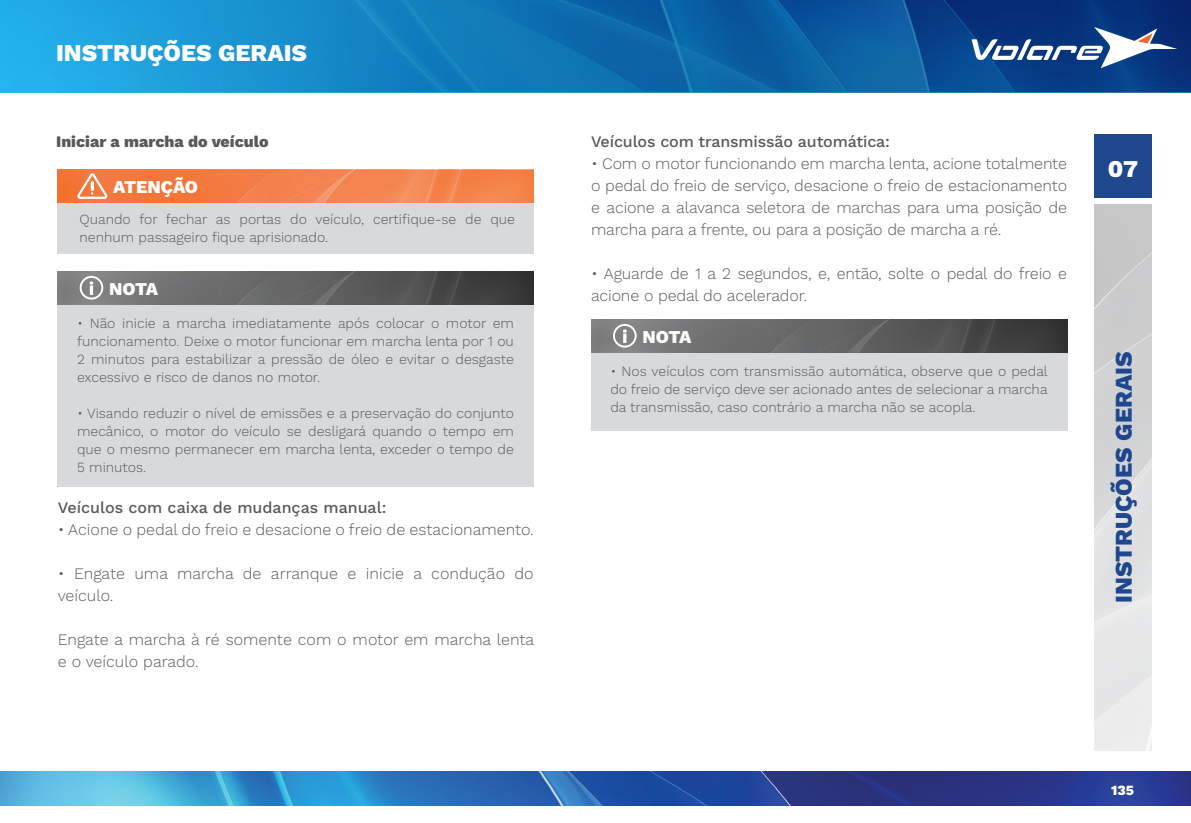
<style>
.page{position:relative;width:1191px;height:823px;background:#fff}
.page>*{position:absolute;margin:0;border:0;box-sizing:border-box;transform-origin:0 0}
.t1{font:800 24px "Work Sans";color:#fff}
.t2{font:800 24px "Work Sans";color:#1e478e}
.t3{font:800 18px "Work Sans";letter-spacing:-.015em;color:#fff}
.t4{font:300 16px/22px "Work Sans";letter-spacing:-.005em;color:#58595b}
.t5{font:500 16px "Work Sans";letter-spacing:-.01em;color:#58595b}
.t6{font:800 16px "Work Sans";color:#58595b}
.t7{font:300 14px/18px "Work Sans";color:#58595b;text-align:justify}
.t8{font:800 14px "Work Sans";color:#fff}
</style>
<div class="page">
<svg style="left:1px;top:0;width:1190px;height:93px"></svg>
<img style="left:0;top:771px;width:1191px;height:34px">
<div style="left:1094px;top:134px;width:57px;height:64px;background:#1e478e"></div>
<img style="left:1094px;top:204px;width:57px;height:545px">
<svg style="left:971px;top:27px;width:206px;height:41px"></svg>
<hr style="left:0;top:0;width:1px;height:93px;background:#23b2ee">
<img style="left:58px;top:169px;width:476px;height:1px">
<svg style="left:57px;top:170px;width:477px;height:33px;fill:#f48147"></svg>
<div style="left:58px;top:203px;width:476px;height:50px;background:#d7d9da"></div>
<svg style="left:77px;top:173px;width:30px;height:26px"></svg>
<div style="left:58px;top:271px;width:476px;height:33px;background:linear-gradient(to right,#89898a,#393a3a)"></div>
<div style="left:591px;top:319px;width:476px;height:33px;background:linear-gradient(to right,#89898a,#393a3a)"></div>
<div style="left:58px;top:304px;width:476px;height:182px;background:#d7d9da"></div>
<div style="left:591px;top:352px;width:476px;height:78px;background:#d7d9da"></div>
<svg style="left:80px;top:276px;width:23px;height:23px"></svg>
<svg style="left:613px;top:324px;width:23px;height:23px"></svg>
<h1 class="t1" style="left:56px;top:39px;width:252px">INSTRUÇÕES GERAIS</h1>
<p class="t6" style="left:56px;top:132px;width:214px">Iniciar a marcha do veículo</p>
<p class="t3" style="left:113px;top:177px;width:86px">ATENÇÃO</p>
<p class="t7" style="left:79px;top:210px;width:437px">Quando for fechar as portas do veículo, certifique-se de que nenhum passageiro fique aprisionado.</p>
<p class="t3" style="left:109px;top:278px;width:50px">NOTA</p>
<p class="t7" style="left:77px;top:314px;width:438px">• Não inicie a marcha imediatamente após colocar o motor em funcionamento. Deixe o motor funcionar em marcha lenta por 1 ou 2 minutos para estabilizar a pressão de óleo e evitar o desgaste excessivo e risco de danos no motor.</p>
<p class="t7" style="left:77px;top:404px;width:438px">• Visando reduzir o nível de emissões e a preservação do conjunto mecânico, o motor do veículo se desligará quando o tempo em que o mesmo permanecer em marcha lenta, exceder o tempo de 5 minutos.</p>
<p class="t5" style="left:58px;top:497px;width:330px">Veículos com caixa de mudanças manual:</p>
<p class="t4" style="left:58px;top:518px;width:477px">• Acione o pedal do freio e desacione o freio de estacionamento.</p>
<p class="t4" style="left:58px;top:562px;width:477px">• Engate uma marcha de arranque e inicie a condução do veículo.</p>
<p class="t4" style="left:58px;top:628px;width:478px">Engate a marcha à ré somente com o motor em marcha lenta e o veículo parado.</p>
<p class="t5" style="left:591px;top:132px;width:300px">Veículos com transmissão automática:</p>
<p class="t4" style="left:591px;top:153px;width:477px;text-align:justify">• Com o motor funcionando em marcha lenta, acione totalmente o pedal do freio de serviço, desacione o freio de estacionamento e acione a alavanca seletora de marchas para uma posição de marcha para a frente, ou para a posição de marcha a ré.</p>
<p class="t4" style="left:591px;top:263px;width:477px">• Aguarde de 1 a 2 segundos, e, então, solte o pedal do freio e acione o pedal do acelerador.</p>
<p class="t3" style="left:642px;top:326px;width:50px">NOTA</p>
<p class="t7" style="left:610px;top:362px;width:439px">• Nos veículos com transmissão automática, observe que o pedal do freio de serviço deve ser acionado antes de selecionar a marcha da transmissão, caso contrário a marcha não se acopla.</p>
<h1 class="t1" style="left:1107px;top:155px;width:32px">07</h1>
<h1 class="t2" style="left:1109px;top:602px;width:252px;rotate:-90deg">INSTRUÇÕES GERAIS</h1>
<p class="t8" style="left:1111px;top:781px;width:24px">135</p>
</div>
